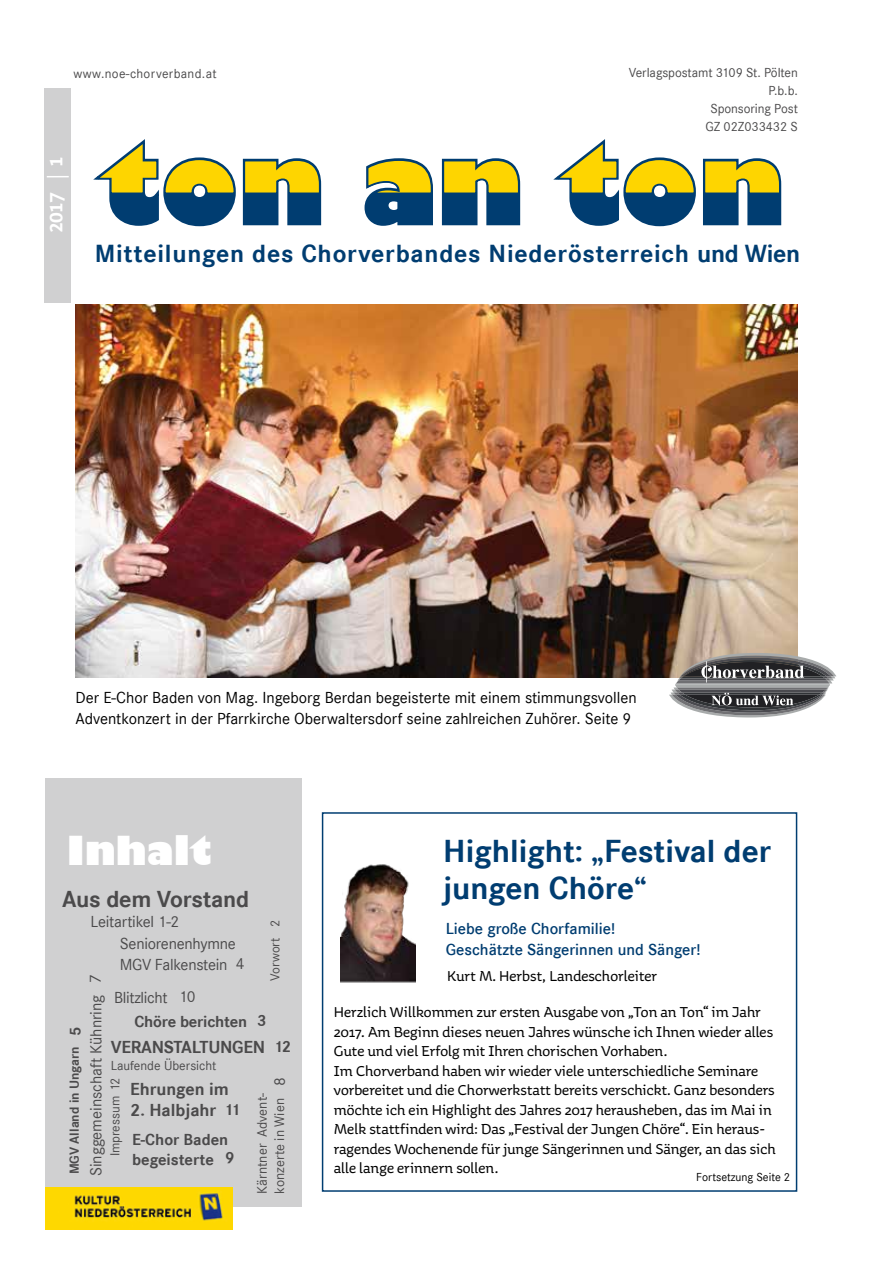
<style>
.page{position:relative;width:893px;height:1263px;background:#fff}
.page>*{position:absolute;margin:0;border:0;box-sizing:border-box;transform-origin:0 0}
.t1{font:800 108px "Gill Sans";color:#003d71}
.t2{font:800 39px "Gill Sans";letter-spacing:-.01em;color:#fff}
.t3{font:700 33px/37.5px "Corporate S";color:#003d71}
.t4{font:700 25.65px "Corporate S";letter-spacing:.03em;color:#003d71}
.t5{font:700 24px "Corporate S";letter-spacing:-.01em;color:#4b4a4b}
.t6{font:700 21px "Fontin Sans";color:#fff}
.t7{font:700 18px "Corporate S";letter-spacing:-.015em;color:#4b4a4b}
.t8{font:16.5px/21px "Corporate S";color:#000}
.t9{font:16.5px/21.5px "Corporate S";letter-spacing:-.015em;color:#4b4a4b}
.t10{font:600 16.5px/21.6px "Corporate S";color:#003d71}
.t11{font:700 16.5px/19.8px "Corporate S";letter-spacing:-.005em;color:#4b4a4b}
.t12{font:15.75px/19.5px "Aniuk";color:#000}
.t13{font:14.25px/17.1px "Corporate S";color:#4b4a4b}
.t14{font:13.5px/18px "Corporate S";letter-spacing:-.005em;color:#4b4a4b;text-align:right}
.t15{font:13.5px "Corporate S";letter-spacing:.025em;color:#4b4a4b}
.t16{font:700 13.5px "Corporate S";color:#4b4a4b}
.t17{font:12px "Corporate S";color:#000}
.s1{font-size:16.5px}
</style>
<div class="page">
<div style="left:46px;top:778px;width:256px;height:428px;background:#d0d0d1"></div>
<div style="left:322px;top:812px;width:475px;height:380px;border:2px solid #003d71"></div>
<img style="left:75px;top:304px;width:722px;height:374px">
<div style="left:45px;top:89px;width:26px;height:214px;background:#d0d0d1"></div>
<svg style="left:47px;top:176px;width:22px;height:1px"></svg>
<img style="left:46px;top:1188px;width:187px;height:41px">
<svg style="left:669px;top:653px;width:167px;height:64px"></svg>
<svg style="left:441px;top:158px;width:80px;height:68px"></svg>
<svg style="left:93px;top:139px;width:229px;height:88px"></svg>
<svg style="left:364px;top:158px;width:69px;height:68px"></svg>
<svg style="left:553px;top:139px;width:229px;height:88px"></svg>
<img style="left:340px;top:864px;width:76px;height:119px">
<h3 class="t6" style="left:44px;top:166px;width:10px;rotate:-90deg">1</h3>
<h3 class="t6" style="left:44px;top:233px;width:42px;rotate:-90deg">2017</h3>
<p class="t15" style="left:74px;top:66px;width:145px">www.noe-chorverband.at</p>
<p class="t14" style="left:629px;top:63px;width:171px">Verlagspostamt 3109 St. Pölten<br>P.b.b.<br>Sponsoring Post<br>GZ 02Z033432 S</p>
<h1 class="t1" style="left:100px;top:116px;width:687px">ton an ton</h1>
<h3 class="t4" style="left:95px;top:239px;width:707px">Mitteilungen des Chorverbandes Niederösterreich und Wien</h3>
<p class="t8" style="left:75px;top:687px;width:563px">Der E-Chor Baden von Mag. Ingeborg Berdan begeisterte mit einem stimmungsvollen<br>Adventkonzert in der Pfarrkirche Oberwaltersdorf seine zahlreichen Zuhörer. Seite 9</p>
<h2 class="t2" style="left:67px;top:826px;width:147px">Inhalt</h2>
<h3 class="t5" style="left:62px;top:885px;width:188px">Aus dem Vorstand</h3>
<p class="t9" style="left:120px;top:911px;width:126px;text-indent:-29px">Leitartikel 1-2<br>Seniorenenhymne<br>MGV Falkenstein 4</p>
<p class="t14" style="left:266px;top:981px;width:63px;rotate:-90deg">Vorwort 2</p>
<p class="t9" style="left:85px;top:1176px;width:204px;rotate:-90deg">Singgemeinschaft Kühnring 7</p>
<p class="t9" style="left:114px;top:987px;width:83px">Blitzlicht 10</p>
<p class="t11" style="left:134px;top:1012px;width:134px">Chöre berichten 3</p>
<p class="t7" style="left:111px;top:1037px;width:156px">VERANSTALTUNGEN</p>
<p class="t14" style="left:111px;top:1057px;width:107px">Laufende Übersicht</p>
<p class="t16" style="left:67px;top:1174px;width:149px;rotate:-90deg">MGV Alland in Ungarn <span class="s1">5</span></p>
<p class="t11" style="left:274px;top:1037px;width:19px">12</p>
<p class="t13" style="left:254px;top:1194px;width:118px;rotate:-90deg">Kärntner Advent&shy;konzerte in Wien <span class="s1">8</span></p>
<p class="t14" style="left:106px;top:1156px;width:80px;rotate:-90deg">Impressum 12</p>
<p class="t7" style="left:130px;top:1079px;width:100px">Ehrungen im</p>
<p class="t7" style="left:130px;top:1099px;width:112px">2. Halbjahr <span class="s1">11</span></p>
<p class="t11" style="left:132px;top:1130px;width:104px">E-Chor Baden begeisterte 9</p>
<h3 class="t3" style="left:443px;top:833px;width:329px">Highlight: „Festival der jungen Chöre“</h3>
<p class="t10" style="left:446px;top:918px;width:256px">Liebe große Chorfamilie!<br>Geschätzte Sängerinnen und Sänger!</p>
<p class="t12" style="left:447px;top:966px;width:211px">Kurt M. Herbst, Landeschorleiter</p>
<p class="t12" style="left:334px;top:1002px;width:443px">Herzlich Willkommen zur ersten Ausgabe von „Ton an Ton“ im Jahr 2017. Am Beginn dieses neuen Jahres wünsche ich Ihnen wieder alles Gute und viel Erfolg mit Ihren chorischen Vorhaben.<br>Im Chorverband haben wir wieder viele unterschiedliche Seminare vorbereitet und die Chorwerkstatt bereits verschickt. Ganz besonders möchte ich ein Highlight des Jahres 2017 herausheben, das im Mai in Melk stattfinden wird: Das „Festival der Jungen Chöre“. Ein heraus&shy;ragendes Wochenende für junge Sängerinnen und Sänger, an das sich alle lange erinnern sollen.</p>
<p class="t17" style="left:696px;top:1171px;width:95px">Fortsetzung Seite 2</p>
</div>
